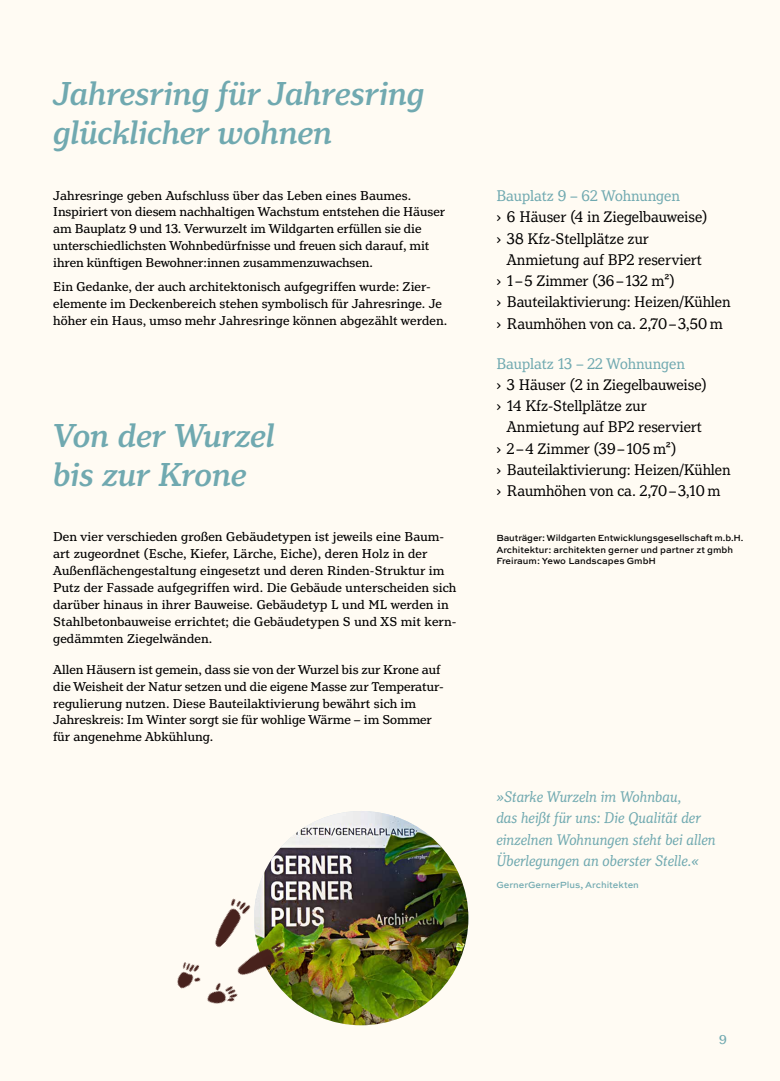
<style>
.page{position:relative;width:780px;height:1081px;background:#fffbf3}
.page>*{position:absolute;margin:0;border:0;box-sizing:border-box;transform-origin:0 0}
.t1{font:italic 500 35px/38.8px "Henriette";color:#70a9b0}
.t2{font:16.25px/21.2px "Henriette Condensed";color:#000}
.t3{font:italic 16.25px/21.2px "Henriette Condensed";letter-spacing:.005em;color:#70a9b0}
.t4{font:16.25px "Henriette Condensed";color:#70a9b0}
.t5{font:13.5px/16.9px "Henriette";letter-spacing:.01em;color:#000}
.t6{font:13.5px "Henriette";color:#70a9b0}
.t7{font:500 9.38px/11.9px "Sweet Sans";letter-spacing:-.005em;color:#000}
.t8{font:500 9.38px "Sweet Sans";color:#70a9b0}
</style>
<div class="page">
<img style="left:254px;top:811px;width:214px;height:214px;border-radius:107px">
<img style="left:177px;top:863px;width:147px;height:156px">
<h1 class="t1" style="left:53px;top:76px;width:372px">Jahresring für Jahresring glücklicher wohnen</h1>
<p class="t5" style="left:53px;top:187px;width:393px">Jahresringe geben Aufschluss über das Leben eines Baumes.<br>Inspiriert von diesem nachhaltigen Wachstum entstehen die Häuser am Bauplatz 9 und 13. Verwurzelt im Wildgarten erfüllen sie die unterschiedlichsten Wohnbedürfnisse und freuen sich darauf, mit ihren künftigen Bewohner:innen zusammenzuwachsen.</p>
<p class="t5" style="left:53px;top:278px;width:396px">Ein Gedanke, der auch architektonisch aufgegriffen wurde: Zier&shy;elemente im Deckenbereich stehen symbolisch für Jahresringe. Je höher ein Haus, umso mehr Jahresringe können abgezählt werden.</p>
<h1 class="t1" style="left:53px;top:417px;width:223px">Von der Wurzel bis zur Krone</h1>
<p class="t5" style="left:53px;top:529px;width:404px">Den vier verschieden großen Gebäudetypen ist jeweils eine Baum&shy;art zugeordnet (Esche, Kiefer, Lärche, Eiche), deren Holz in der Außenflächengestaltung eingesetzt und deren Rinden-Struktur im Putz der Fassade aufgegriffen wird. Die Gebäude unterscheiden sich darüber hinaus in ihrer Bauweise. Gebäudetyp L und ML werden in Stahlbetonbauweise errichtet; die Gebäudetypen S und XS mit kern&shy;gedämmten Ziegelwänden.</p>
<p class="t5" style="left:53px;top:661px;width:392px">Allen Häusern ist gemein, dass sie von der Wurzel bis zur Krone auf die Weisheit der Natur setzen und die eigene Masse zur Temperatur&shy;regulierung nutzen. Diese Bauteilaktivierung bewährt sich im Jahreskreis: Im Winter sorgt sie für wohlige Wärme – im Sommer für angenehme Abkühlung.</p>
<p class="t4" style="left:496px;top:186px;width:185px">Bauplatz 9 – 62 Wohnungen</p>
<p class="t2" style="left:496px;top:206px;width:213px">› 6 Häuser (4 in Ziegelbauweise) › 38 Kfz-Stellplätze zur</p>
<p class="t2" style="left:496px;top:249px;width:236px;text-indent:11px">Anmietung auf BP2 reserviert<br>› 1 – 5 Zimmer (36 – 132 m²)<br>› Bauteilaktivierung: Heizen/Kühlen › Raumhöhen von ca. 2,70 – 3,50 m</p>
<p class="t4" style="left:496px;top:354px;width:190px">Bauplatz 13 – 22 Wohnungen</p>
<p class="t2" style="left:496px;top:374px;width:212px">› 3 Häuser (2 in Ziegelbauweise) › 14 Kfz-Stellplätze zur</p>
<p class="t2" style="left:496px;top:416px;width:236px;text-indent:11px">Anmietung auf BP2 reserviert<br>› 2 – 4 Zimmer (39 – 105 m²)<br>› Bauteilaktivierung: Heizen/Kühlen › Raumhöhen von ca. 2,70 – 3,10 m</p>
<p class="t7" style="left:496px;top:532px;width:248px">Bauträger: Wildgarten Entwicklungsgesellschaft m.b.H.<br>Architektur: architekten gerner und partner zt gmbh<br>Freiraum: Yewo Landscapes GmbH</p>
<p class="t3" style="left:496px;top:787px;width:221px">»Starke Wurzeln im Wohnbau,<br>das heißt für uns: Die Qualität der einzelnen Wohnungen steht bei allen Überlegungen an oberster Stelle.«</p>
<p class="t8" style="left:496px;top:880px;width:144px">GernerGernerPlus, Architekten</p>
<p class="t6" style="left:719px;top:1032px;width:9px">9</p>
</div>
